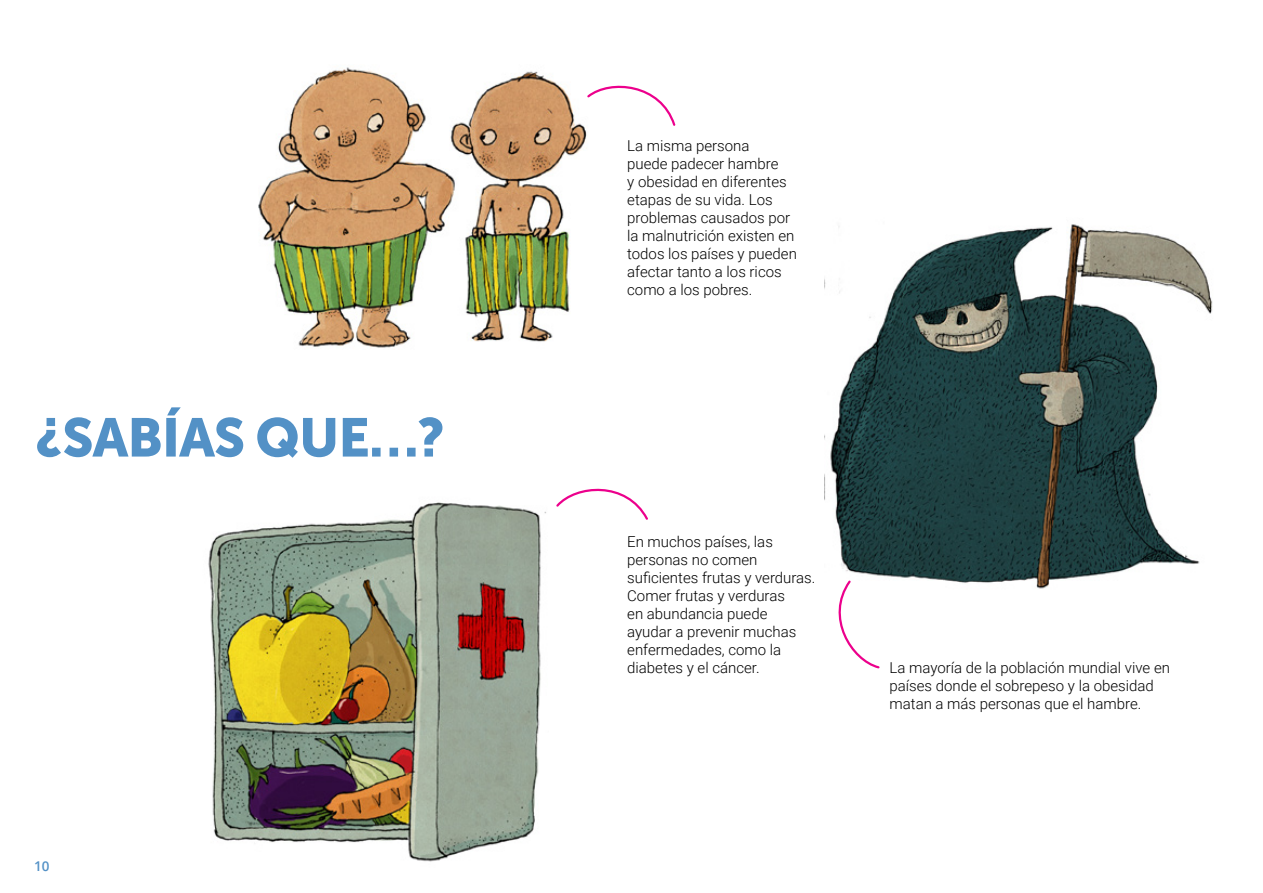
<style>
.page{position:relative;width:1263px;height:893px;background:#fff}
.page>*{position:absolute;margin:0;border:0;box-sizing:border-box;transform-origin:0 0}
.t1{font:54px "Museo Sans 900";letter-spacing:-.02em;color:#5391c6}
.t2{font:300 15px/18px "Roboto";color:#000}
.t3{font:600 13.5px "Open Sans";color:#5391c6}
</style>
<div class="page">
<img style="left:825px;top:224px;width:388px;height:365px">
<img style="left:258px;top:67px;width:329px;height:282px">
<img style="left:208px;top:502px;width:338px;height:360px">
<svg style="left:825px;top:578px;width:56px;height:91px"></svg>
<svg style="left:585px;top:79px;width:91px;height:49px"></svg>
<svg style="left:556px;top:488px;width:92px;height:32px"></svg>
<h1 class="t1" style="left:34px;top:407px;width:412px">¿SABÍAS QUE…?</h1>
<p class="t3" style="left:34px;top:856px;width:17px">10</p>
<p class="t2" style="left:627px;top:136px;width:171px">La misma persona<br>puede padecer hambre<br>y obesidad en diferentes etapas de su vida. Los problemas causados por la malnutrición existen en todos los países y pueden afectar tanto a los ricos como a los pobres.</p>
<p class="t2" style="left:627px;top:532px;width:190px">En muchos países, las personas no comen suficientes frutas y verduras.<br>Comer frutas y verduras<br>en abundancia puede ayudar a prevenir muchas enfermedades, como la diabetes y el cáncer.</p>
<p class="t2" style="left:889px;top:658px;width:282px">La mayoría de la población mundial vive en países donde el sobrepeso y la obesidad matan a más personas que el hambre.</p>
</div>
